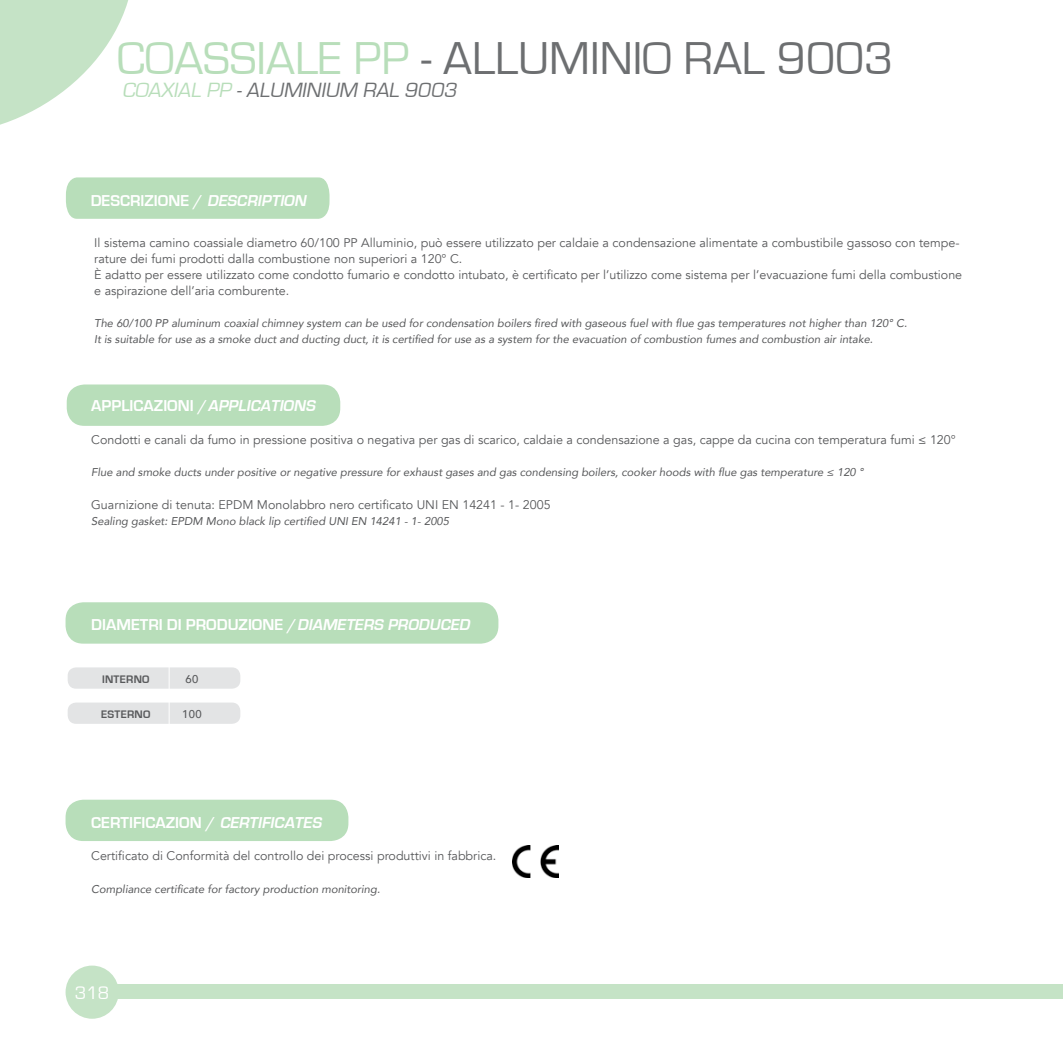
<style>
.page{position:relative;width:1063px;height:1063px;background:#fff}
.page>*{position:absolute;margin:0;border:0;box-sizing:border-box;transform-origin:0 0}
.t1{font:47.5px "Eurostile";color:#6d6f71}
.t2{font:italic 21.25px "Eurostile";color:#6d6f71}
.t3{font:18.75px "Eurostile";color:#fff}
.t4{font:700 16.25px "Eurostile";color:#fff}
.t5{font:12.5px/16.2px "Avenir";color:#565759}
.t6{font:italic 11.25px/16.2px "Avenir";color:#565759}
.t7{font:700 11.25px "Eurostile";letter-spacing:.025em;color:#58595b}
.t8{font:500 11.25px "Avenir";color:#58595b}
.s1{color:#b8deba}
.s2{font-style:italic}
</style>
<div class="page">
<div style="left:106px;top:985px;width:957px;height:14px;background:#c5e3c6"></div>
<div style="left:66px;top:966px;width:53px;height:53px;background:#c5e3c6;border-radius:50%"></div>
<svg style="left:0;top:0;width:128px;height:125px"></svg>
<div style="left:66px;top:177px;width:264px;height:42px;background:#b8deba"></div>
<div style="left:66px;top:602px;width:432px;height:42px;background:#b8deba;border-radius:18px"></div>
<div style="left:66px;top:800px;width:282px;height:41px;background:#b8deba;border-radius:18px"></div>
<div style="left:67px;top:385px;width:273px;height:41px;background:#b8deba;border-radius:18px"></div>
<img style="left:513px;top:845px;width:46px;height:33px">
<div style="left:68px;top:667px;width:172px;height:22px;background:#e3e4e5;border-radius:8px"></div>
<div style="left:68px;top:703px;width:172px;height:21px;background:#e3e4e5;border-radius:8px"></div>
<hr style="left:169px;top:661px;width:1px;height:78px;background:#fff">
<h1 class="t1" style="left:117px;top:33px;width:778px"><span class="s1">COASSIALE PP</span> - ALLUMINIO RAL 9003</h1>
<h2 class="t2" style="left:122px;top:78px;width:340px"><span class="s1">COAXIAL PP</span> -ALUMINIUM RAL 9003</h2>
<h3 class="t4" style="left:91px;top:192px;width:220px">DESCRIZIONE / <span class="s2">DESCRIPTION</span></h3>
<p class="t5" style="left:94px;top:234px;width:869px">Il sistema camino coassiale diametro 60/100 PP Alluminio, può essere utilizzato per caldaie a condensazione alimentate a combustibile gassoso con tempe&shy;rature dei fumi prodotti dalla combustione non superiori a 120° C.<br>È adatto per essere utilizzato come condotto fumario e condotto intubato, è certificato per l’utilizzo come sistema per l’evacuazione fumi della combustione e aspirazione dell’aria comburente.</p>
<p class="t6" style="left:94px;top:314px;width:814px">The 60/100 PP aluminum coaxial chimney system can be used for condensation boilers fired with gaseous fuel with flue gas temperatures not higher than 120° C.<br>It is suitable for use as a smoke duct and ducting duct, it is certified for use as a system for the evacuation of combustion fumes and combustion air intake.</p>
<h3 class="t4" style="left:91px;top:397px;width:229px">APPLICAZIONI /<span class="s2">APPLICATIONS</span></h3>
<p class="t5" style="left:91px;top:432px;width:866px">Condotti e canali da fumo in pressione positiva o negativa per gas di scarico, caldaie a condensazione a gas, cappe da cucina con temperatura fumi ≤ 120°</p>
<p class="t6" style="left:91px;top:464px;width:774px">Flue and smoke ducts under positive or negative pressure for exhaust gases and gas condensing boilers, cooker hoods with flue gas temperature ≤ 120 °</p>
<p class="t5" style="left:91px;top:497px;width:461px">Guarnizione di tenuta: EPDM Monolabbro nero certificato UNI EN 14241 - 1- 2005</p>
<p class="t6" style="left:91px;top:513px;width:359px">Sealing gasket: EPDM Mono black lip certified UNI EN 14241 - 1- 2005</p>
<h3 class="t4" style="left:91px;top:616px;width:383px">DIAMETRI DI PRODUZIONE /<span class="s2">DIAMETERS PRODUCED</span></h3>
<p class="t7" style="left:102px;top:673px;width:49px">INTERNO</p>
<p class="t8" style="left:186px;top:669px;width:14px">60</p>
<p class="t7" style="left:101px;top:708px;width:51px">ESTERNO</p>
<p class="t8" style="left:182px;top:705px;width:21px">100</p>
<h3 class="t4" style="left:91px;top:813px;width:235px">CERTIFICAZION / <span class="s2">CERTIFICATES</span></h3>
<p class="t5" style="left:91px;top:848px;width:407px">Certificato di Conformità del controllo dei processi produttivi in fabbrica.</p>
<p class="t6" style="left:91px;top:881px;width:290px">Compliance certificate for factory production monitoring.</p>
<h3 class="t3" style="left:75px;top:982px;width:36px">318</h3>
</div>
